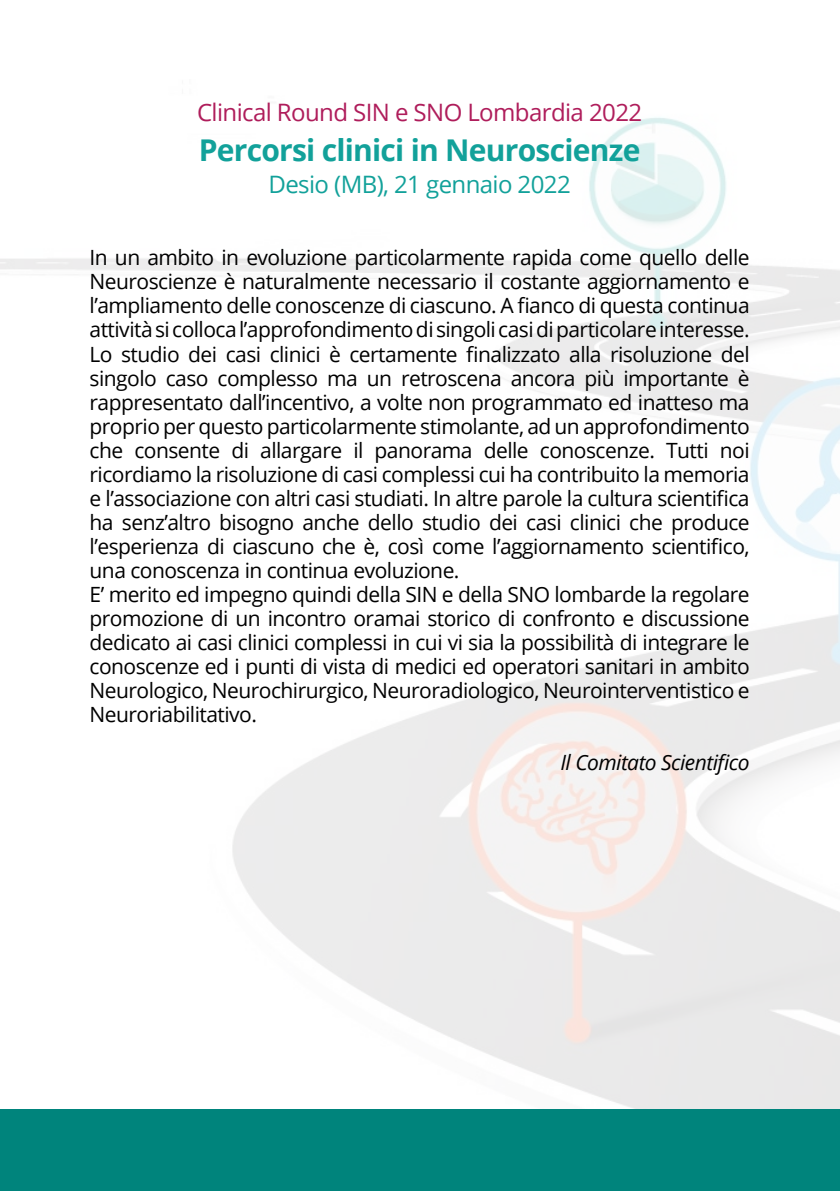
<style>
.page{position:relative;width:840px;height:1191px;background:#fff}
.page>*{position:absolute;margin:0;border:0;box-sizing:border-box;transform-origin:0 0}
.t1{font:700 30px "Open Sans";letter-spacing:-.025em;color:#12a19a}
.t2{font:24px "Open Sans";letter-spacing:-.025em;color:#af1d5b}
.t3{font:24px "Open Sans";letter-spacing:-.025em;color:#12a19a}
.t4{font:21px/24px "Open Sans";letter-spacing:-.025em;color:#000}
.t5{font:italic 21px "Open Sans";letter-spacing:-.025em;color:#000}
</style>
<div class="page">
<img style="left:0;top:117px;width:839px;height:992px">
<div style="left:0;top:1109px;width:839px;height:82px;background:#00847c"></div>
<p class="t2" style="left:197px;top:96px;width:446px">Clinical Round SIN e SNO Lombardia 2022</p>
<h1 class="t1" style="left:198px;top:129px;width:443px">Percorsi clinici in Neuroscienze</h1>
<p class="t3" style="left:268px;top:168px;width:304px">Desio (MB), 21 gennaio 2022</p>
<p class="t4" style="left:89px;top:245px;width:661px">In un ambito in evoluzione particolarmente rapida come quello delle Neuroscienze è naturalmente necessario il costante aggiornamento e l’ampliamento delle conoscenze di ciascuno. A fianco di questa continua attività si colloca l’approfondimento di singoli casi di particolare interesse.<br>Lo studio dei casi clinici è certamente finalizzato alla risoluzione del singolo caso complesso ma un retroscena ancora più importante è rappresentato dall’incentivo, a volte non programmato ed inatteso ma proprio per questo particolarmente stimolante, ad un approfondimento che consente di allargare il panorama delle conoscenze. Tutti noi ricordiamo la risoluzione di casi complessi cui ha contribuito la memoria e l’associazione con altri casi studiati. In altre parole la cultura scientifica ha senz’altro bisogno anche dello studio dei casi clinici che produce l’esperienza di ciascuno che è, così come l’aggiornamento scientifico, una conoscenza in continua evoluzione.<br>E’ merito ed impegno quindi della SIN e della SNO lombarde la regolare promozione di un incontro oramai storico di confronto e discussione dedicato ai casi clinici complessi in cui vi sia la possibilità di integrare le conoscenze ed i punti di vista di medici ed operatori sanitari in ambito Neurologico, Neurochirurgico, Neuroradiologico, Neurointerventistico e Neuroriabilitativo.</p>
<p class="t5" style="left:560px;top:747px;width:191px">Il Comitato Scientifico</p>
</div>
